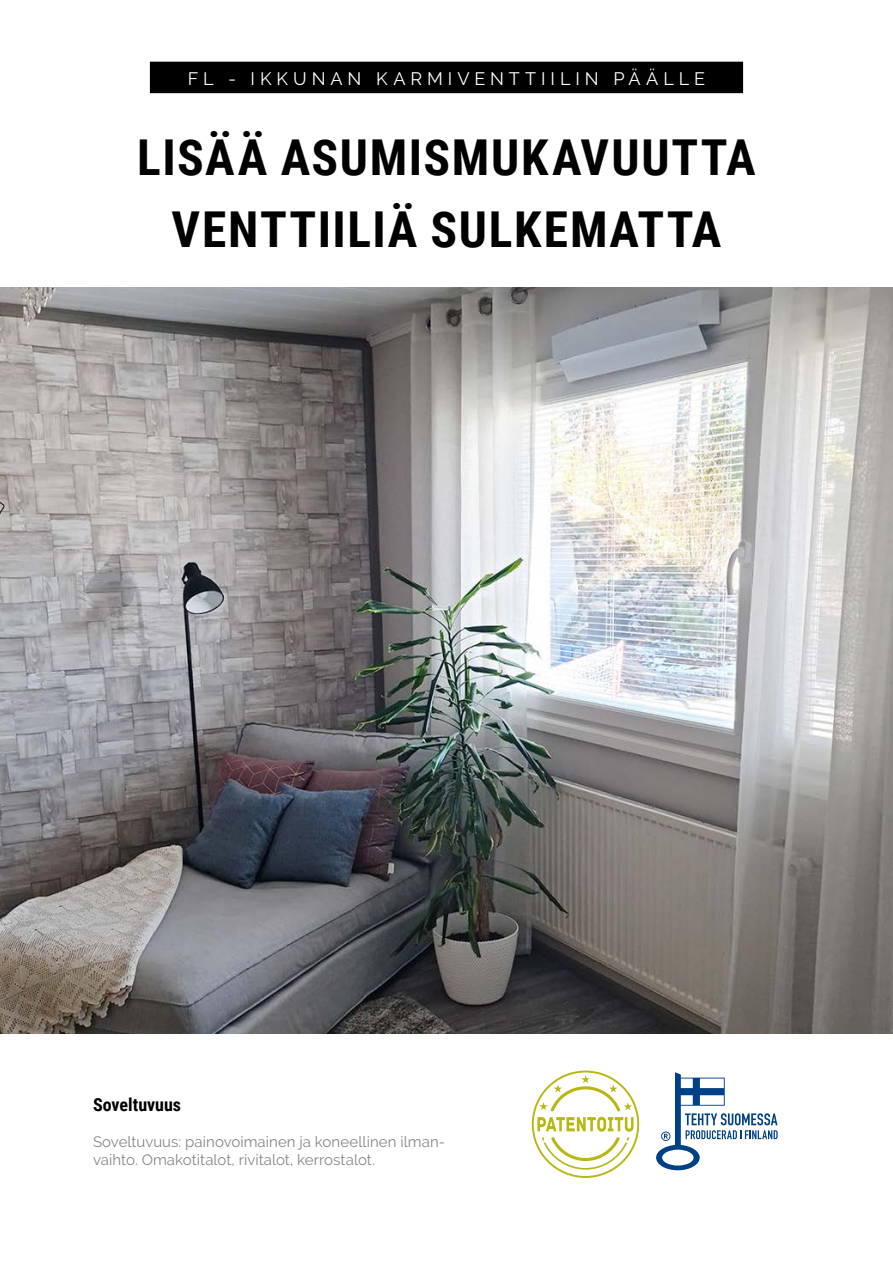
<style>
.page{position:relative;width:893px;height:1263px;background:#fff}
.page>*{position:absolute;margin:0;border:0;box-sizing:border-box;transform-origin:0 0}
.t1{font:700 49.5px/72px "Roboto Condensed";letter-spacing:.035em;color:#000;text-align:center}
.t2{font:18px "Raleway";letter-spacing:.27em;color:#fff}
.t3{font:700 18px "Roboto Condensed";color:#000}
.t4{font:15px/18px "Raleway";letter-spacing:.005em;color:#878787}
</style>
<div class="page">
<img style="left:0;top:288px;width:893px;height:745px">
<div style="left:150px;top:62px;width:593px;height:31px;background:#000"></div>
<svg style="left:656px;top:1072px;width:122px;height:98px"></svg>
<svg style="left:532px;top:1070px;width:107px;height:108px"></svg>
<p class="t2" style="left:188px;top:68px;width:519px">FL - IKKUNAN KARMIVENTTIILIN PÄÄLLE</p>
<h1 class="t1" style="left:137px;top:120px;width:620px">LISÄÄ ASUMISMUKAVUUTTA<br>VENTTIILIÄ SULKEMATTA</h1>
<p class="t3" style="left:93px;top:1092px;width:90px">Soveltuvuus</p>
<p class="t4" style="left:93px;top:1133px;width:354px">Soveltuvuus: painovoimainen ja koneellinen ilman&shy;vaihto. Omakotitalot, rivitalot, kerrostalot.</p>
</div>
